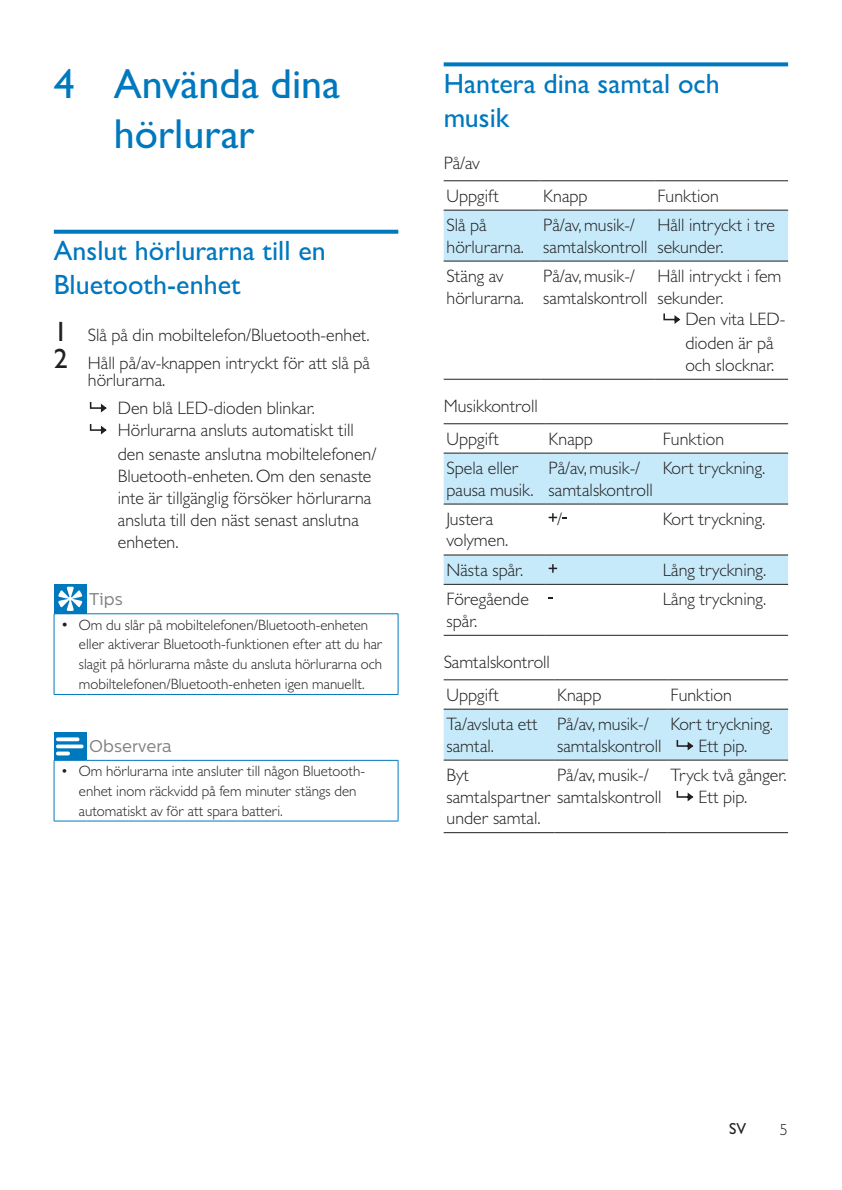
<style>
.page{position:relative;width:842px;height:1190px;background:#fff}
.page>*{position:absolute;margin:0;border:0;box-sizing:border-box;transform-origin:0 0}
.Heading_1{font:500 42px/50.4px "Gill Sans MT Pro";color:#0078be}
.Heading_2{font:500 28px/33.6px "Gill Sans MT Pro";color:#0078be}
.Number2{font:300 18px/21.6px "Gill Sans MT Pro";color:#231f20}
.Number1{font:300 18px/17px "Gill Sans MT Pro";color:#231f20}
.Text{font:300 18px "Gill Sans MT Pro";color:#231f20}
.t1{font:17px "Centrale Sans";color:#808284}
.t2{font:16px "Gill Sans Std";color:#231f20}
.t3{font:300 16px "Gill Sans MT Pro";color:#231f20}
.Text-2{font:300 15px/19.8px "Gill Sans MT Pro";color:#231f20}
.s1{font-weight:500;font-size:28px}
.s2{font-size:16px}
</style>
<div class="page">
<svg style="left:54px;top:230px;width:344px;height:4px"></svg>
<svg style="left:90px;top:402px;width:17px;height:10px"></svg>
<svg style="left:90px;top:424px;width:17px;height:10px"></svg>
<div style="left:54px;top:584px;width:32px;height:30px;background:#0078be"></div>
<hr style="left:398px;top:614px;width:1px;height:80px;background:#0078be">
<hr style="left:54px;top:614px;width:1px;height:80px;background:#0078be">
<hr style="left:86px;top:613px;width:312px;height:1px;background:#0078be">
<hr style="left:54px;top:694px;width:32px;height:1px;background:#0078be">
<hr style="left:86px;top:694px;width:312px;height:1px;background:#0078be">
<svg style="left:58px;top:584px;width:29px;height:29px"></svg>
<div style="left:54px;top:732px;width:32px;height:28px;background:#0078be"></div>
<hr style="left:398px;top:760px;width:1px;height:61px;background:#0078be">
<hr style="left:54px;top:760px;width:32px;height:1px;background:#0078be">
<hr style="left:54px;top:760px;width:1px;height:61px;background:#0078be">
<hr style="left:86px;top:760px;width:312px;height:1px;background:#0078be">
<hr style="left:54px;top:821px;width:32px;height:1px;background:#0078be">
<hr style="left:86px;top:821px;width:312px;height:1px;background:#0078be">
<svg style="left:56px;top:732px;width:31px;height:28px"></svg>
<svg style="left:444px;top:62px;width:344px;height:4px"></svg>
<div style="left:444px;top:211px;width:344px;height:50px;background:#c6eafa"></div>
<hr style="left:444px;top:261px;width:96px;height:1px;background:#231f20">
<hr style="left:540px;top:261px;width:114px;height:1px;background:#231f20">
<hr style="left:654px;top:261px;width:134px;height:1px;background:#231f20">
<hr style="left:444px;top:180px;width:96px;height:1px;background:#231f20">
<hr style="left:540px;top:180px;width:114px;height:1px;background:#231f20">
<hr style="left:654px;top:180px;width:134px;height:1px;background:#231f20">
<hr style="left:444px;top:210px;width:96px;height:1px;background:#231f20">
<hr style="left:540px;top:210px;width:114px;height:1px;background:#231f20">
<hr style="left:654px;top:210px;width:134px;height:1px;background:#231f20">
<hr style="left:444px;top:379px;width:96px;height:1px;background:#231f20">
<hr style="left:540px;top:379px;width:114px;height:1px;background:#231f20">
<hr style="left:654px;top:379px;width:134px;height:1px;background:#231f20">
<svg style="left:663px;top:313px;width:17px;height:11px"></svg>
<svg style="left:444px;top:454px;width:344px;height:130px;fill:#c6eafa"></svg>
<hr style="left:444px;top:503px;width:102px;height:1px;background:#231f20">
<hr style="left:546px;top:503px;width:114px;height:1px;background:#231f20">
<hr style="left:660px;top:503px;width:128px;height:1px;background:#231f20">
<hr style="left:444px;top:584px;width:102px;height:1px;background:#231f20">
<hr style="left:546px;top:584px;width:114px;height:1px;background:#231f20">
<hr style="left:660px;top:584px;width:128px;height:1px;background:#231f20">
<hr style="left:444px;top:423px;width:102px;height:1px;background:#231f20">
<hr style="left:546px;top:423px;width:114px;height:1px;background:#231f20">
<hr style="left:660px;top:423px;width:128px;height:1px;background:#231f20">
<hr style="left:444px;top:453px;width:102px;height:1px;background:#231f20">
<hr style="left:546px;top:453px;width:114px;height:1px;background:#231f20">
<hr style="left:660px;top:453px;width:128px;height:1px;background:#231f20">
<hr style="left:444px;top:554px;width:102px;height:1px;background:#231f20">
<hr style="left:546px;top:554px;width:114px;height:1px;background:#231f20">
<hr style="left:660px;top:554px;width:128px;height:1px;background:#231f20">
<hr style="left:444px;top:635px;width:102px;height:1px;background:#231f20">
<hr style="left:546px;top:635px;width:114px;height:1px;background:#231f20">
<hr style="left:660px;top:635px;width:128px;height:1px;background:#231f20">
<svg style="left:549px;top:513px;width:17px;height:9px"></svg>
<svg style="left:549px;top:564px;width:8px;height:9px"></svg>
<hr style="left:444px;top:679px;width:110px;height:1px;background:#231f20">
<hr style="left:554px;top:679px;width:114px;height:1px;background:#231f20">
<hr style="left:668px;top:679px;width:120px;height:1px;background:#231f20">
<hr style="left:444px;top:832px;width:110px;height:1px;background:#231f20">
<hr style="left:554px;top:832px;width:114px;height:1px;background:#231f20">
<hr style="left:668px;top:832px;width:120px;height:1px;background:#231f20">
<div style="left:444px;top:709px;width:344px;height:51px;background:#c6eafa"></div>
<svg style="left:676px;top:791px;width:17px;height:10px"></svg>
<p class="Heading_1" style="left:114px;top:58px;width:228px;text-indent:-60px">4 Använda dina hörlurar</p>
<p class="Heading_2" style="left:54px;top:234px;width:273px">Anslut hörlurarna till en<br>Bluetooth-enhet</p>
<p class="Number1" style="left:54px;top:326px;width:317px"><span class="s1">1</span> Slå på din mobiltelefon/Bluetooth-enhet.</p>
<p class="Number1" style="left:88px;top:354px;width:284px;text-indent:-34px"><span class="s1">2</span> Håll på/av-knappen intryckt för att slå på hörlurarna.</p>
<p class="Number2" style="left:118px;top:396px;width:198px">Den blå LED-dioden blinkar.</p>
<p class="Number2" style="left:118px;top:417px;width:260px;line-height:24px">Hörlurarna ansluts automatiskt till den senaste anslutna mobiltelefonen/</p>
<p class="Number2" style="left:118px;top:464px;width:255px">Bluetooth-enheten.Om den senaste inte är tillgänglig försöker hörlurarna ansluta till den näst senast anslutna enheten.</p>
<p class="t1" style="left:89px;top:589px;width:35px">Tips</p>
<p class="Text-2" style="left:79px;top:614px;width:305px;text-indent:-18px"><span class="s2">•</span> Om du slår på mobiltelefonen/Bluetooth-enheten eller aktiverar Bluetooth-funktionen efter att du har slagit på hörlurarna måste du ansluta hörlurarna och mobiltelefonen/Bluetooth-enheten igen manuellt.</p>
<p class="t1" style="left:89px;top:737px;width:84px">Observera</p>
<p class="Text-2" style="left:79px;top:760px;width:288px;text-indent:-18px">• Om hörlurarna inte ansluter till någon Bluetooth&shy;enhet inom räckvidd på fem minuter stängs den automatiskt av för att spara batteri.</p>
<p class="Heading_2" style="left:444px;top:67px;width:278px">Hantera dina samtal och musik</p>
<p class="Text" style="left:444px;top:152px;width:38px">På/av</p>
<p class="Number2" style="left:446px;top:184px;width:54px">Uppgift</p>
<p class="Number2" style="left:543px;top:184px;width:46px">Knapp</p>
<p class="Number2" style="left:657px;top:184px;width:63px">Funktion</p>
<p class="Number2" style="left:446px;top:214px;width:79px">Slå på hörlurarna.</p>
<p class="Number2" style="left:543px;top:214px;width:106px">På/av,musik-/ samtalskontroll</p>
<p class="Number2" style="left:657px;top:214px;width:119px">Håll intryckt i tre sekunder.</p>
<p class="Number2" style="left:446px;top:265px;width:79px">Stäng av hörlurarna.</p>
<p class="Number2" style="left:543px;top:265px;width:106px">På/av,musik-/ samtalskontroll</p>
<p class="Number2" style="left:657px;top:265px;width:126px">Håll intryckt i fem sekunder.</p>
<p class="Number2" style="left:685px;top:307px;width:101px;line-height:24px">Den vita LED&shy;dioden är på</p>
<p class="Number2" style="left:685px;top:353px;width:91px">och slocknar.</p>
<p class="Text" style="left:444px;top:395px;width:96px">Musikkontroll</p>
<p class="Number2" style="left:446px;top:427px;width:54px">Uppgift</p>
<p class="Number2" style="left:549px;top:427px;width:46px">Knapp</p>
<p class="Number2" style="left:663px;top:427px;width:63px">Funktion</p>
<p class="Number2" style="left:446px;top:457px;width:89px">Spela eller pausa musik.</p>
<p class="Number2" style="left:549px;top:457px;width:106px">På/av,musik-/ samtalskontroll</p>
<p class="Number2" style="left:663px;top:457px;width:104px">Kort tryckning.</p>
<p class="Number2" style="left:446px;top:508px;width:63px">Justera volymen.</p>
<p class="Number2" style="left:557px;top:508px;width:7px">/</p>
<p class="Number2" style="left:663px;top:508px;width:104px">Kort tryckning.</p>
<p class="Number2" style="left:446px;top:559px;width:78px">Nästa spår.</p>
<p class="Number2" style="left:663px;top:559px;width:105px">Lång tryckning.</p>
<p class="Number2" style="left:446px;top:588px;width:84px">Föregående spår.</p>
<p class="Number2" style="left:663px;top:588px;width:105px">Lång tryckning.</p>
<p class="Text" style="left:444px;top:651px;width:108px">Samtalskontroll</p>
<p class="Number2" style="left:446px;top:683px;width:54px">Uppgift</p>
<p class="Number2" style="left:557px;top:683px;width:46px">Knapp</p>
<p class="Number2" style="left:670px;top:683px;width:63px">Funktion</p>
<p class="Number2" style="left:446px;top:713px;width:93px">Ta/avsluta ett samtal.</p>
<p class="Number2" style="left:557px;top:713px;width:106px">På/av,musik-/ samtalskontroll</p>
<p class="Number2" style="left:670px;top:713px;width:104px">Kort tryckning.</p>
<p class="Number2" style="left:698px;top:734px;width:50px">Ett pip.</p>
<p class="Number2" style="left:557px;top:764px;width:93px">På/av,musik-/</p>
<p class="Number2" style="left:670px;top:764px;width:118px">Tryck två gånger.</p>
<p class="Number2" style="left:698px;top:785px;width:50px">Ett pip.</p>
<p class="Number2" style="left:446px;top:764px;width:216px">Byt<br>samtalspartner samtalskontroll under samtal.</p>
<p class="t2" style="left:729px;top:1120px;width:18px">SV</p>
<p class="t3" style="left:780px;top:1119px;width:9px">5</p>
</div>
